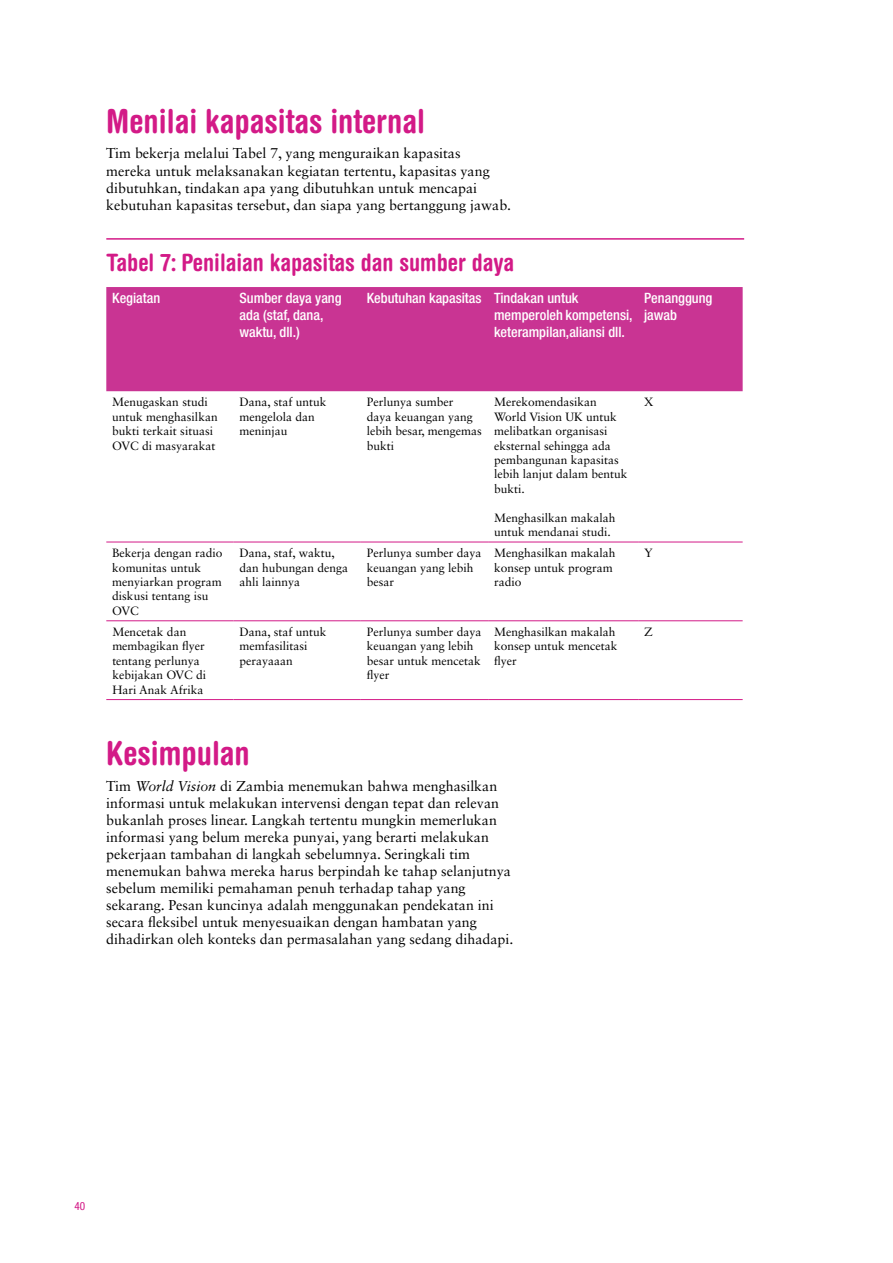
<style>
.page{position:relative;width:893px;height:1263px;background:#fff}
.page>*{position:absolute;margin:0;border:0;box-sizing:border-box;transform-origin:0 0}
.t1{font:700 condensed 33px "Helvetica Rounded";color:#d31a87}
.t2{font:700 condensed 24px "Helvetica Rounded";color:#d31a87}
.t3{font:14.25px/17.1px "Sabon LT Std";color:#000}
.t4{font:500 condensed 14.25px/17.1px "Helvetica Neue LT Std";color:#fff}
.t5{font:12px/14.4px "Sabon LT Std";color:#000}
.t6{font:condensed 11.25px "Helvetica Neue LT Std";color:#d31a87}
.s1{font-style:italic}
</style>
<div class="page">
<hr style="left:106px;top:238px;width:638px;height:2px;background:#d31a87">
<div style="left:106px;top:287px;width:637px;height:104px;background:#c93493"></div>
<hr style="left:106px;top:542px;width:128px;height:1px;background:#d31a87">
<hr style="left:234px;top:542px;width:127px;height:1px;background:#d31a87">
<hr style="left:361px;top:542px;width:127px;height:1px;background:#d31a87">
<hr style="left:488px;top:542px;width:150px;height:1px;background:#d31a87">
<hr style="left:638px;top:542px;width:105px;height:1px;background:#d31a87">
<hr style="left:106px;top:620px;width:128px;height:1px;background:#d31a87">
<hr style="left:234px;top:620px;width:127px;height:1px;background:#d31a87">
<hr style="left:361px;top:620px;width:127px;height:1px;background:#d31a87">
<hr style="left:488px;top:620px;width:150px;height:1px;background:#d31a87">
<hr style="left:638px;top:620px;width:105px;height:1px;background:#d31a87">
<hr style="left:106px;top:699px;width:128px;height:1px;background:#d31a87">
<hr style="left:234px;top:699px;width:127px;height:1px;background:#d31a87">
<hr style="left:361px;top:699px;width:127px;height:1px;background:#d31a87">
<hr style="left:488px;top:699px;width:150px;height:1px;background:#d31a87">
<hr style="left:638px;top:699px;width:105px;height:1px;background:#d31a87">
<h1 class="t1" style="left:106px;top:101px;width:320px">Menilai kapasitas internal</h1>
<p class="t3" style="left:106px;top:145px;width:406px">Tim bekerja melalui Tabel 7, yang menguraikan kapasitas<br>mereka untuk melaksanakan kegiatan tertentu, kapasitas yang dibutuhkan, tindakan apa yang dibutuhkan untuk mencapai kebutuhan kapasitas tersebut, dan siapa yang bertanggung jawab.</p>
<h2 class="t2" style="left:106px;top:247px;width:409px">Tabel 7: Penilaian kapasitas dan sumber daya</h2>
<p class="t4" style="left:112px;top:289px;width:50px">Kegiatan</p>
<p class="t4" style="left:240px;top:289px;width:104px">Sumber daya yang ada (staf, dana, waktu, dll.)</p>
<p class="t4" style="left:494px;top:289px;width:140px;text-indent:-127px">Kebutuhan kapasitas Tindakan untuk memperoleh kompetensi, keterampilan,aliansi dll.</p>
<p class="t4" style="left:644px;top:289px;width:70px">Penanggung jawab</p>
<p class="t5" style="left:112px;top:395px;width:107px">Menugaskan studi untuk menghasilkan bukti terkait situasi<br>OVC di masyarakat</p>
<p class="t5" style="left:240px;top:395px;width:88px">Dana, staf untuk mengelola dan meninjau</p>
<p class="t5" style="left:367px;top:395px;width:116px">Perlunya sumber<br>daya keuangan yang lebih besar, mengemas bukti</p>
<p class="t5" style="left:494px;top:395px;width:135px">Merekomendasikan<br>World Vision UK untuk melibatkan organisasi eksternal sehingga ada pembangunan kapasitas lebih lanjut dalam bentuk bukti.</p>
<p class="t5" style="left:494px;top:510px;width:123px">Menghasilkan makalah untuk mendanai studi.</p>
<p class="t5" style="left:644px;top:395px;width:11px">X</p>
<p class="t5" style="left:112px;top:546px;width:112px">Bekerja dengan radio komunitas untuk menyiarkan program diskusi tentang isu<br>OVC</p>
<p class="t5" style="left:240px;top:546px;width:110px">Dana, staf, waktu, dan hubungan denga ahli lainnya</p>
<p class="t5" style="left:367px;top:546px;width:116px">Perlunya sumber daya keuangan yang lebih besar</p>
<p class="t5" style="left:494px;top:546px;width:123px">Menghasilkan makalah konsep untuk program radio</p>
<p class="t5" style="left:644px;top:546px;width:10px">Y</p>
<p class="t5" style="left:112px;top:624px;width:95px">Mencetak dan membagikan flyer tentang perlunya kebijakan OVC di<br>Hari Anak Afrika</p>
<p class="t5" style="left:240px;top:624px;width:88px">Dana, staf untuk memfasilitasi perayaaan</p>
<p class="t5" style="left:367px;top:624px;width:116px">Perlunya sumber daya keuangan yang lebih besar untuk mencetak flyer</p>
<p class="t5" style="left:494px;top:624px;width:125px">Menghasilkan makalah konsep untuk mencetak flyer</p>
<p class="t5" style="left:644px;top:624px;width:10px">Z</p>
<h1 class="t1" style="left:106px;top:733px;width:145px">Kesimpulan</h1>
<p class="t3" style="left:106px;top:777px;width:409px">Tim <span class="s1">World Vision</span> di Zambia menemukan bahwa menghasilkan informasi untuk melakukan intervensi dengan tepat dan relevan bukanlah proses linear. Langkah tertentu mungkin memerlukan informasi yang belum mereka punyai, yang berarti melakukan pekerjaan tambahan di langkah sebelumnya. Seringkali tim menemukan bahwa mereka harus berpindah ke tahap selanjutnya sebelum memiliki pemahaman penuh terhadap tahap yang sekarang. Pesan kuncinya adalah menggunakan pendekatan ini secara fleksibel untuk menyesuaikan dengan hambatan yang dihadirkan oleh konteks dan permasalahan yang sedang dihadapi.</p>
<p class="t6" style="left:74px;top:1199px;width:12px">40</p>
</div>
